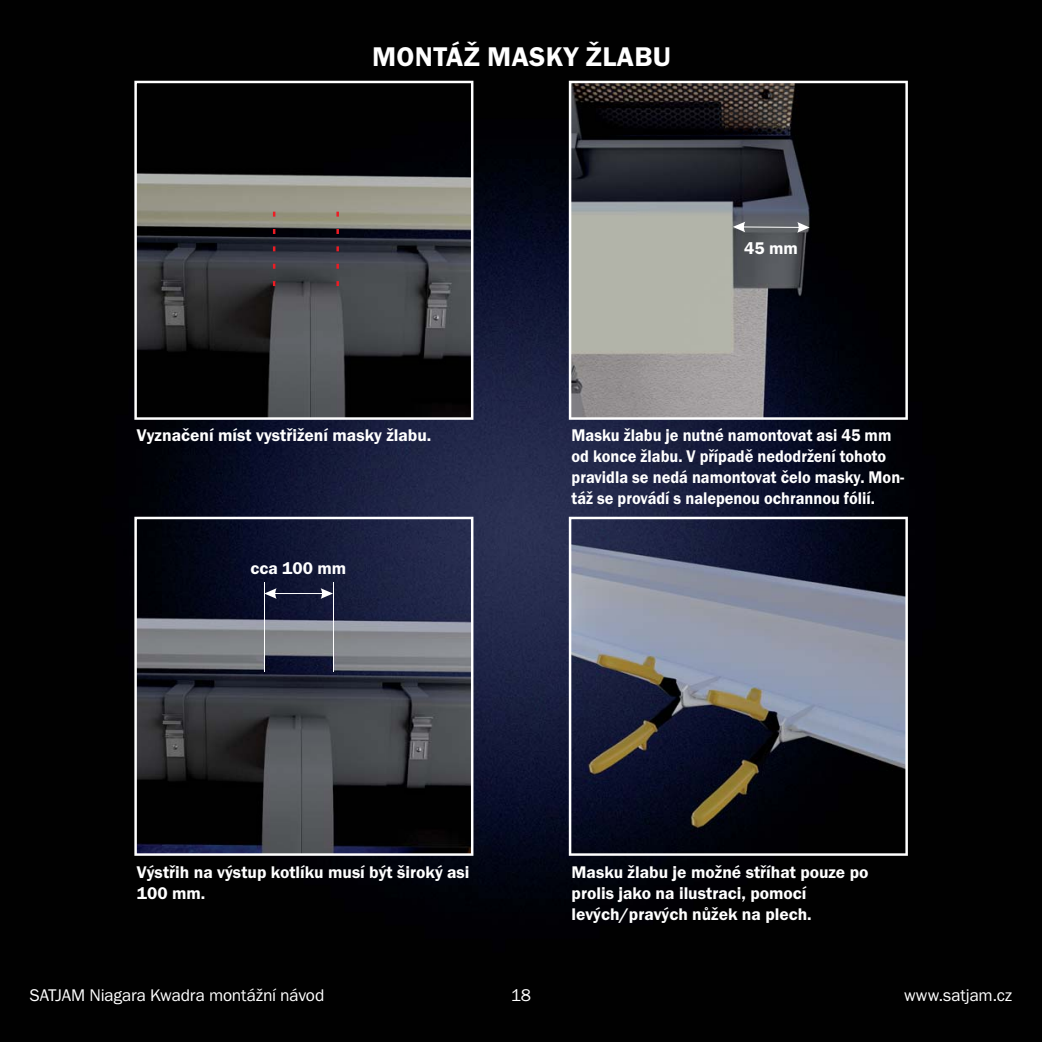
<style>
.page{position:relative;width:1042px;height:1042px;background:#fff}
.page>*{position:absolute;margin:0;border:0;box-sizing:border-box;transform-origin:0 0}
.t1{font:28px "Franklin Got Itc TOT Dem";letter-spacing:.015em;color:#fff}
.t2{font:17.5px/21px "Franklin Got Itc TOT Dem";color:#fff}
.t3{font:17.5px/21px "Franklin Got Itc TOT Dem";color:#fff;scale:.93 1}
.t4{font:17.5px "Franklin Got Itc TOT Boo";letter-spacing:-.01em;color:#fff}
</style>
<div class="page">
<img style="left:0;top:0;width:1042px;height:1042px">
<svg style="left:134px;top:81px;width:339px;height:339px;background:#373737"></svg>
<svg style="left:569px;top:81px;width:339px;height:339px;background:#4e4e4f"></svg>
<svg style="left:134px;top:517px;width:339px;height:339px;background:#363844"></svg>
<svg style="left:569px;top:517px;width:339px;height:339px;background:#4b4f5d"></svg>
<svg style="left:336px;top:281px;width:3px;height:5px"></svg>
<svg style="left:336px;top:264px;width:3px;height:5px"></svg>
<svg style="left:336px;top:246px;width:3px;height:5px"></svg>
<svg style="left:336px;top:229px;width:3px;height:5px"></svg>
<svg style="left:336px;top:212px;width:3px;height:5px"></svg>
<h1 class="t1" style="left:372px;top:46px;width:300px">MONTÁŽ MASKY ŽLABU</h1>
<p class="t2" style="left:744px;top:239px;width:55px">45 mm</p>
<p class="t2" style="left:137px;top:426px;width:296px">Vyznačení míst vystřižení masky žlabu.</p>
<p class="t3" style="left:571px;top:426px;width:359px">Masku žlabu je nutné namontovat asi 45 mm od konce žlabu. V případě nedodržení tohoto pravidla se nedá namontovat čelo masky. Mon&shy;táž se provádí s nalepenou ochrannou fólií.</p>
<p class="t2" style="left:251px;top:559px;width:97px">cca 100 mm</p>
<p class="t2" style="left:137px;top:862px;width:334px">Výstřih na výstup kotlíku musí být široký asi<br>100 mm.</p>
<p class="t2" style="left:571px;top:862px;width:298px">Masku žlabu je možné stříhat pouze po prolis jako na ilustraci, pomocí levých/pravých nůžek na plech.</p>
<p class="t4" style="left:30px;top:988px;width:296px">SATJAM Niagara Kwadra montážní návod</p>
<p class="t4" style="left:904px;top:988px;width:110px">www.satjam.cz</p>
<p class="t4" style="left:511px;top:988px;width:22px">18</p>
</div>
